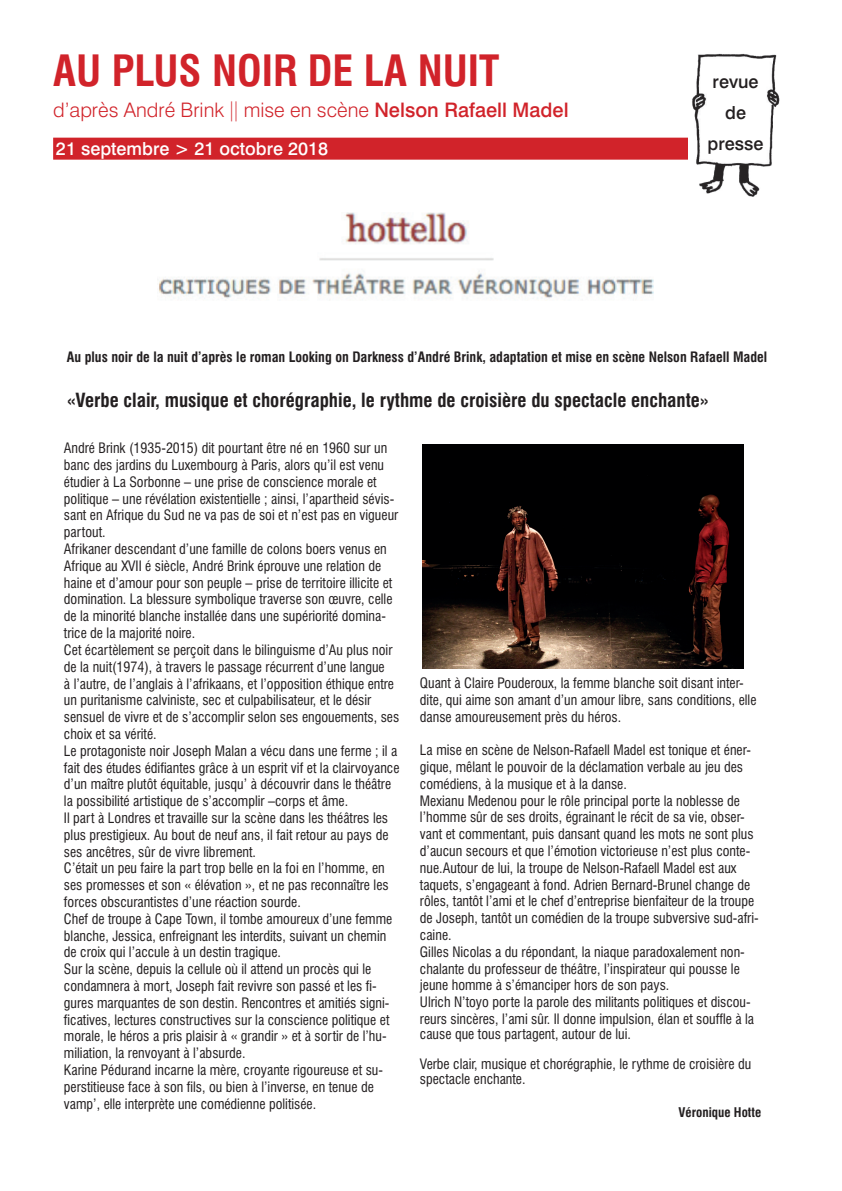
<style>
.page{position:relative;width:842px;height:1191px;background:#fff}
.page>*{position:absolute;margin:0;border:0;box-sizing:border-box;transform-origin:0 0}
.t1{font:700 condensed 42px "Swiss 721 BT";color:#d1232a}
.t2{font:300 20px "Swiss 721 BT";color:#d1232a}
.t3{font:700 condensed 19px "Swiss 721 BT";color:#231f20}
.t4{font:500 18px "Swiss 721 BT";color:#fff}
.t5{font:500 18px/30.8px "Swiss 721 BT";color:#231f20;text-align:center}
.t6{font:condensed 14px/16.8px "Swiss 721 BT";color:#231f20}
.t7{font:700 condensed 14px "Swiss 721 BT";color:#231f20}
.t8{font:700 condensed 13px "Swiss 721 BT";color:#231f20}
.s1{font-weight:500}
</style>
<div class="page">
<div style="left:53px;top:138px;width:729px;height:22px;background:#d1232a"></div>
<img style="left:688px;top:53px;width:94px;height:144px">
<img style="left:159px;top:212px;width:495px;height:87px">
<img style="left:423px;top:444px;width:321px;height:225px">
<h1 class="t1" style="left:53px;top:46px;width:448px">AU PLUS NOIR DE LA NUIT</h1>
<h2 class="t2" style="left:53px;top:98px;width:517px">d’après André Brink mise en scène <span class="s1">Nelson Rafaell Madel</span></h2>
<p class="t4" style="left:56px;top:137px;width:274px">21 septembre &gt; 21 octobre 2018</p>
<p class="t5" style="left:708px;top:66px;width:57px">revue de presse</p>
<p class="t7" style="left:67px;top:348px;width:702px">Au plus noir de la nuit d’après le roman Looking on Darkness d’André Brink, adaptation et mise en scène Nelson Rafaell Madel</p>
<h3 class="t3" style="left:67px;top:389px;width:644px">«Verbe clair, musique et chorégraphie, le rythme de croisière du spectacle enchante»</h3>
<p class="t6" style="left:64px;top:440px;width:337px">André Brink (1935-2015) dit pourtant être né en 1960 sur un banc des jardins du Luxembourg à Paris, alors qu’il est venu étudier à La Sorbonne – une prise de conscience morale et politique – une révélation existentielle ; ainsi, l’apartheid sévis&shy;sant en Afrique du Sud ne va pas de soi et n’est pas en vigueur partout.<br>Afrikaner descendant d’une famille de colons boers venus en Afrique au XVII é siècle, André Brink éprouve une relation de haine et d’amour pour son peuple – prise de territoire illicite et domination. La blessure symbolique traverse son œuvre, celle de la minorité blanche installée dans une supériorité domina&shy;trice de la majorité noire.<br>Cet écartèlement se perçoit dans le bilinguisme d’Au plus noir de la nuit(1974), à travers le passage récurrent d’une langue<br>à l’autre, de l’anglais à l’afrikaans, et l’opposition éthique entre un puritanisme calviniste, sec et culpabilisateur, et le désir sensuel de vivre et de s’accomplir selon ses engouements, ses choix et sa vérité.<br>Le protagoniste noir Joseph Malan a vécu dans une ferme ; il a fait des études édifiantes grâce à un esprit vif et la clairvoyance d’un maître plutôt équitable, jusqu’ à découvrir dans le théâtre la possibilité artistique de s’accomplir –corps et âme.<br>Il part à Londres et travaille sur la scène dans les théâtres les plus prestigieux. Au bout de neuf ans, il fait retour au pays de ses ancêtres, sûr de vivre librement.<br>C’était un peu faire la part trop belle en la foi en l’homme, en ses promesses et son « élévation », et ne pas reconnaître les forces obscurantistes d’une réaction sourde.<br>Chef de troupe à Cape Town, il tombe amoureux d’une femme blanche, Jessica, enfreignant les interdits, suivant un chemin de croix qui l’accule à un destin tragique.<br>Sur la scène, depuis la cellule où il attend un procès qui le condamnera à mort, Joseph fait revivre son passé et les fi&shy;gures marquantes de son destin. Rencontres et amitiés signi&shy;ficatives, lectures constructives sur la conscience politique et morale, le héros a pris plaisir à « grandir » et à sortir de l’hu&shy;miliation, la renvoyant à l’absurde.<br>Karine Pédurand incarne la mère, croyante rigoureuse et su&shy;perstitieuse face à son fils, ou bien à l’inverse, en tenue de vamp’, elle interprète une comédienne politisée.</p>
<p class="t6" style="left:420px;top:674px;width:338px">Quant à Claire Pouderoux, la femme blanche soit disant inter&shy;dite, qui aime son amant d’un amour libre, sans conditions, elle danse amoureusement près du héros.</p>
<p class="t6" style="left:420px;top:741px;width:340px">La mise en scène de Nelson-Rafaell Madel est tonique et éner&shy;gique, mêlant le pouvoir de la déclamation verbale au jeu des comédiens, à la musique et à la danse.<br>Mexianu Medenou pour le rôle principal porte la noblesse de l’homme sûr de ses droits, égrainant le récit de sa vie, obser&shy;vant et commentant, puis dansant quand les mots ne sont plus d’aucun secours et que l’émotion victorieuse n’est plus conte&shy;nue.Autour de lui, la troupe de Nelson-Rafaell Madel est aux taquets, s’engageant à fond. Adrien Bernard-Brunel change de rôles, tantôt l’ami et le chef d’entreprise bienfaiteur de la troupe de Joseph, tantôt un comédien de la troupe subversive sud-afri&shy;caine.<br>Gilles Nicolas a du répondant, la niaque paradoxalement non&shy;chalante du professeur de théâtre, l’inspirateur qui pousse le jeune homme à s’émanciper hors de son pays.<br>Ulrich N’toyo porte la parole des militants politiques et discou&shy;reurs sincères, l’ami sûr. Il donne impulsion, élan et souffle à la</p>
<p class="t6" style="left:420px;top:1019px;width:333px;line-height:30px">cause que tous partagent, autour de lui.<br>Verbe clair, musique et chorégraphie, le rythme de croisière du</p>
<p class="t6" style="left:420px;top:1070px;width:107px">spectacle enchante.</p>
<p class="t8" style="left:678px;top:1104px;width:84px">Véronique Hotte</p>
</div>
